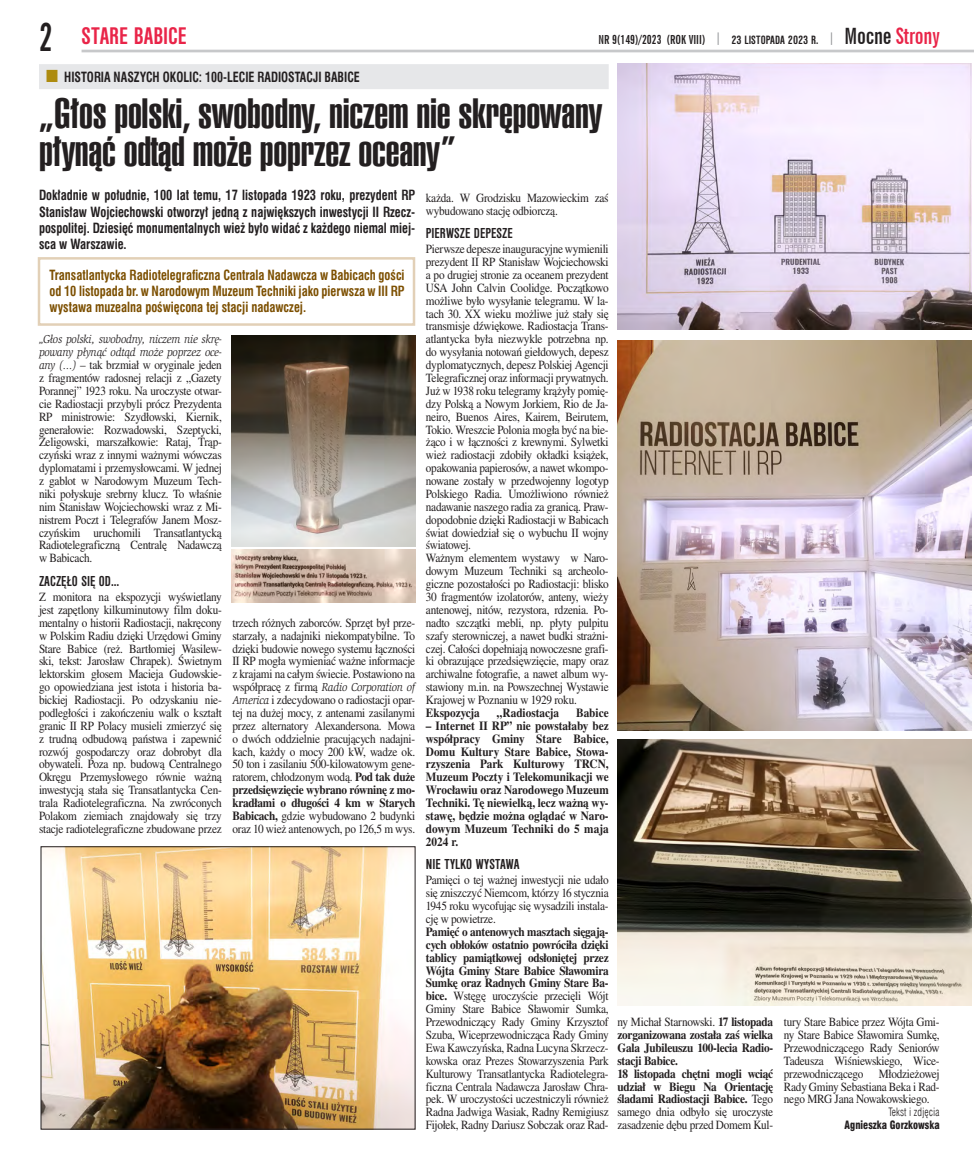
<style>
.page{position:relative;width:974px;height:1156px;background:#fff}
.page>*{position:absolute;margin:0;border:0;box-sizing:border-box;transform-origin:0 0}
.G-tytul3{font:41.25px/38.8px "Swis 911 U Cm EU";letter-spacing:-.005em;color:#231f20;scale:1.21 1}
.txt{font:700 extra-condensed 38.75px "News Gothic BT";color:#231f20;scale:.9 1}
.txt-2{font:700 condensed 25px "Nimbus San DEE";color:#e92448}
.G-SRTYT{font:700 condensed 15px "Nimbus San DEE";color:#231f20}
.G-lead{font:700 13.75px/16.2px "Swis 721 Cn EU";color:#231f20;text-align:justify;scale:.9 1}
.G-lead-2{font:700 13.75px/16.2px "Swis 721 Cn EU";color:#7c4f00;text-align:justify;scale:.9 1}
.G-nadtyt{font:700 13.75px "Swis 721 Cn EU";color:#231f20;scale:.87 1}
.txt-0{font:12.5px/12.9px "Nimbus Rom No 9 LEE";letter-spacing:-.02em;color:#231f20;text-align:justify;scale:.9 1}
.txt-0-2{font:500 12.5px/12.9px "Nimbus Rom No 9 LEE";letter-spacing:-.02em;color:#231f20;text-align:justify;scale:.9 1}
.G-tytul{font:700 extra-condensed 12.5px "News Gothic BT";color:#231f20}
.txt-0-3{font:500 12.5px "Nimbus Rom No 9 LEE";color:#231f20;scale:.9 1}
.txt-0-4{font:italic 11.88px/12.9px "Slimbach Itc TEE";letter-spacing:-.02em;color:#231f20;scale:.9 1}
.G-autor{font:11.25px "Swis 721 Blk Cn EU";color:#231f20;scale:.9 1}
.G-autor-opis{font:11.25px "Swis 721 Lt Cn EU";letter-spacing:.01em;color:#231f20;scale:.9 1}
.s1{color:#ad8b0f}
.s2{font-family:"Slimbach Itc TEE";font-style:italic;font-size:11.88px}
.s3{color:#939598}
.s4{font-family:"Nimbus San DEE";font-stretch:condensed}
.s5{font-size:22.5px}
.s6{font-size:22.5px;color:#e92448}
.s7{font-weight:500}
.s8{font-family:"Nimbus Rom No 9 LEE";font-style:normal;font-size:12.5px}
.s9{font-weight:400}
</style>
<div class="page">
<hr style="left:81px;top:50px;width:892px;height:2px;background:#c7c8ca">
<div style="left:39px;top:64px;width:569px;height:25px;background:#e6e7e9"></div>
<img style="left:43px;top:848px;width:370px;height:279px">
<div style="left:41px;top:846px;width:374px;height:283px;border:1px solid #231f20"></div>
<img style="left:617px;top:64px;width:354px;height:266px">
<img style="left:617px;top:739px;width:354px;height:266px">
<img style="left:617px;top:340px;width:354px;height:390px">
<div style="left:38px;top:257px;width:377px;height:69px;border:2px solid #e2d0b7"></div>
<img style="left:232px;top:335px;width:183px;height:211px">
<img style="left:232px;top:549px;width:183px;height:54px">
<p class="txt" style="left:39px;top:14px;width:17px">2</p>
<p class="txt-2" style="left:81px;top:22px;width:107px">STARE BABICE</p>
<p class="G-nadtyt" style="left:46px;top:69px;width:362px"><span class="s1">■</span> HISTORIA NASZYCH OKOLIC: 100-LECIE RADIOSTACJI BABICE</p>
<p class="G-tytul3" style="left:39px;top:95px;width:467px">„Głos polski, swobodny, niczem nie skrępowany płynąć odtąd może poprzez oceany”</p>
<p class="G-lead" style="left:39px;top:188px;width:419px">Dokładnie w południe, 100 lat temu, 17 listopada 1923 roku, prezydent RP Stanisław Wojciechowski otworzył jedną z największych inwestycji II Rzecz&shy;pospolitej. Dziesięć monumentalnych wież było widać z każdego niemal miej&shy;sca w Warszawie.</p>
<p class="G-lead-2" style="left:50px;top:267px;width:396px">Transatlantycka Radiotelegraficzna Centrala Nadawcza w Babicach gości od 10 listopada br. w Narodowym Muzeum Techniki jako pierwsza w III RP wystawa muzealna poświęcona tej stacji nadawczej.</p>
<p class="txt-0-4" style="left:39px;top:333px;width:204px">„Głos polski, swobodny, niczem nie skrę&shy;powany płynąć odtąd może poprzez oce-</p>
<p class="txt-0" style="left:39px;top:358px;width:204px"><span class="s2">any (…)</span> – tak brzmiał w oryginale jeden z fragmentów radosnej relacji z „Gazety Porannej” 1923 roku. Na uroczyste otwar&shy;cie Radiostacji przybyli prócz Prezydenta RP ministrowie: Szydłowski, Kiernik, generałowie: Rozwadowski, Szeptycki, Żeligowski, marszałkowie: Rataj, Trąp&shy;czyński wraz z innymi ważnymi wówczas dyplomatami i przemysłowcami. W jednej z gablot w Narodowym Muzeum Tech&shy;niki połyskuje srebrny klucz. To właśnie nim Stanisław Wojciechowski wraz z Mi&shy;nistrem Poczt i Telegrafów Janem Mosz&shy;czyńskim uruchomili Transatlantycką Radiotelegraficzną Centralę Nadawczą w Babicach.</p>
<p class="G-SRTYT" style="left:39px;top:572px;width:82px">ZACZĘŁO SIĘ OD…</p>
<p class="txt-0" style="left:39px;top:590px;width:204px">Z monitora na ekspozycji wyświetlany jest zapętlony kilkuminutowy film doku&shy;mentalny o historii Radiostacji, nakręcony w Polskim Radiu dzięki Urzędowi Gminy Stare Babice (reż. Bartłomiej Wasilew&shy;ski, tekst: Jarosław Chrapek). Świetnym lektorskim głosem Macieja Gudowskie&shy;go opowiedziana jest istota i historia ba&shy;bickiej Radiostacji. Po odzyskaniu nie&shy;podległości i zakończeniu walk o kształt granic II RP Polacy musieli zmierzyć się z trudną odbudową państwa i zapewnić rozwój gospodarczy oraz dobrobyt dla obywateli. Poza np. budową Centralnego Okręgu Przemysłowego równie ważną inwestycją stała się Transatlantycka Cen&shy;trala Radiotelegraficzna. Na zwróconych Polakom ziemiach znajdowały się trzy stacje radiotelegraficzne zbudowane przez</p>
<p class="G-tytul" style="left:598px;top:32px;width:342px">NR 9(149)/2023 (ROK VIII) <span class="s3">|</span> <span class="s4">23 LISTOPADA 2023 R.</span> <span class="s3">|</span> <span class="s5">Mocne</span> <span class="s6">Strony</span></p>
<p class="txt-0" style="left:426px;top:191px;width:204px">każda. W Grodzisku Mazowieckim zaś wybudowano stację odbiorczą.</p>
<p class="G-SRTYT" style="left:426px;top:225px;width:88px">PIERWSZE DEPESZE</p>
<p class="txt-0" style="left:426px;top:243px;width:204px">Pierwsze depesze inauguracyjne wymienili prezydent II RP Stanisław Wojciechowski a po drugiej stronie za oceanem prezydent USA John Calvin Coolidge. Początkowo możliwe było wysyłanie telegramu. W la&shy;tach 30. XX wieku możliwe już stały się transmisje dźwiękowe. Radiostacja Trans&shy;atlantycka była niezwykle potrzebna np. do wysyłania notowań giełdowych, depesz dyplomatycznych, depesz Polskiej Agencji Telegraficznej oraz informacji prywatnych.<br>Już w 1938 roku telegramy krążyły pomię&shy;dzy Polską a Nowym Jorkiem, Rio de Ja&shy;neiro, Buenos Aires, Kairem, Beirutem, Tokio. Wreszcie Polonia mogła być na bie&shy;żąco i w łączności z krewnymi. Sylwetki wież radiostacji zdobiły okładki książek, opakowania papierosów, a nawet wkompo&shy;nowane zostały w przedwojenny logotyp Polskiego Radia. Umożliwiono również nadawanie naszego radia za granicą. Praw&shy;dopodobnie dzięki Radiostacji w Babicach świat dowiedział się o wybuchu II wojny światowej.</p>
<p class="txt-0" style="left:426px;top:552px;width:204px">Ważnym elementem wystawy w Naro&shy;dowym Muzeum Techniki są archeolo&shy;giczne pozostałości po Radiostacji: blisko 30 fragmentów izolatorów, anteny, wieży antenowej, nitów, rezystora, rdzenia. Po&shy;nadto szczątki mebli, np. płyty pulpitu szafy sterowniczej, a nawet budki strażni&shy;czej. Całości dopełniają nowoczesne grafi&shy;ki obrazujące przedsięwzięcie, mapy oraz archiwalne fotografie, a nawet album wy&shy;stawiony m.in. na Powszechnej Wystawie Krajowej w Poznaniu w 1929 roku.</p>
<p class="txt-0-3" style="left:426px;top:705px;width:62px">Ekspozycja</p>
<p class="txt-0-3" style="left:497px;top:705px;width:71px">„Radiostacja</p>
<p class="txt-0-2" style="left:576px;top:706px;width:38px">Babice</p>
<p class="txt-0-2" style="left:426px;top:719px;width:204px">– Internet II RP” nie powstałaby bez współpracy Gminy Stare Babice, Domu Kultury Stare Babice, Stowa&shy;rzyszenia Park Kulturowy TRCN, Muzeum Poczty i Telekomunikacji we Wrocławiu oraz Narodowego Muzeum Techniki. Tę niewielką, lecz ważną wy&shy;stawę, będzie można oglądać w Naro&shy;dowym Muzeum Techniki do 5 maja 2024 r.</p>
<p class="G-SRTYT" style="left:426px;top:855px;width:95px">NIE TYLKO WYSTAWA</p>
<p class="txt-0" style="left:426px;top:873px;width:204px">Pamięci o tej ważnej inwestycji nie udało się zniszczyć Niemcom, którzy 16 stycznia 1945 roku wycofując się wysadzili instala&shy;cję w powietrze.</p>
<p class="txt-0" style="left:426px;top:925px;width:204px"><span class="s7">Pamięć o antenowych masztach sięgają&shy;cych obłoków ostatnio powróciła dzięki tablicy pamiątkowej odsłoniętej przez Wójta Gminy Stare Babice Sławomira Sumkę oraz Radnych Gminy Stare Ba&shy;bice.</span> Wstęgę uroczyście przecięli Wójt Gminy Stare Babice Sławomir Sumka, Przewodniczący Rady Gminy Krzysztof Szuba, Wiceprzewodnicząca Rady Gminy Ewa Kawczyńska, Radna Lucyna Skrzecz&shy;kowska oraz Prezes Stowarzyszenia Park Kulturowy Transatlantycka Radiotelegra&shy;ficzna Centrala Nadawcza Jarosław Chra&shy;pek. W uroczystości uczestniczyli również Radna Jadwiga Wasiak, Radny Remigiusz Fijołek, Radny Dariusz Sobczak oraz Rad-</p>
<p class="txt-0" style="left:232px;top:616px;width:204px">trzech różnych zaborców. Sprzęt był prze&shy;starzały, a nadajniki niekompatybilne. To dzięki budowie nowego systemu łączności II RP mogła wymieniać ważne informacje z krajami na całym świecie. Postawiono na</p>
<p class="txt-0-4" style="left:232px;top:681px;width:204px"><span class="s8">współpracę z firmą</span> Radio Corporation of</p>
<p class="txt-0" style="left:232px;top:693px;width:204px"><span class="s2">America</span> i zdecydowano o radiostacji opar&shy;tej na dużej mocy, z antenami zasilanymi przez alternatory Alexandersona. Mowa o dwóch oddzielnie pracujących nadajni&shy;kach, każdy o mocy 200 kW, wadze ok.<br>50 ton i zasilaniu 500-kilowatowym gene&shy;ratorem, chłodzonym wodą. <span class="s7">Pod tak duże przedsięwzięcie wybrano równinę z mo&shy;kradłami o długości 4 km w Starych Babicach,</span> gdzie wybudowano 2 budynki oraz 10 wież antenowych, po 126,5 m wys.</p>
<p class="txt-0-2" style="left:617px;top:1015px;width:174px"><span class="s9">ny Michał Starnowski.</span> 17 listopada zorganizowana została zaś wielka Gala Jubileuszu 100-lecia Radio&shy;stacji Babice.</p>
<p class="txt-0-2" style="left:617px;top:1067px;width:174px">18 listopada chętni mogli wciąć udział w Biegu Na Orientację śladami Radiostacji Babice. <span class="s9">Tego samego dnia odbyło się uroczyste zasadzenie dębu przed Domem Kul-</span></p>
<p class="txt-0" style="left:783px;top:1015px;width:174px">tury Stare Babice przez Wójta Gmi&shy;ny Stare Babice Sławomira Sumkę, Przewodniczącego Rady Seniorów Tadeusza Wiśniewskiego, Wice&shy;przewodniczącego Młodzieżowej Rady Gminy Sebastiana Beka i Rad&shy;nego MRG Jana Nowakowskiego.</p>
<p class="G-autor-opis" style="left:888px;top:1105px;width:58px">Tekst i zdjęcia</p>
<p class="G-autor" style="left:844px;top:1117px;width:107px">Agnieszka Gorzkowska</p>
</div>
